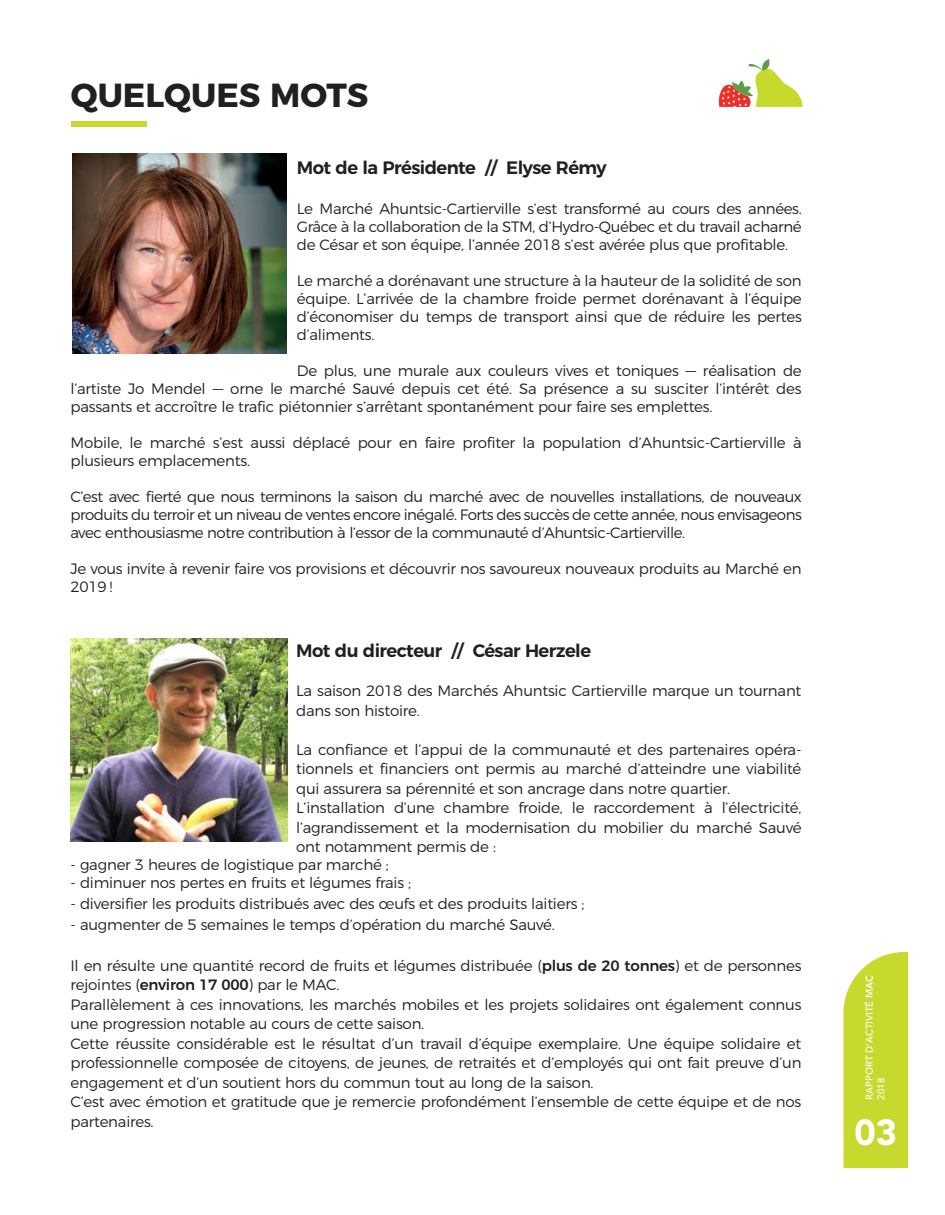
<style>
.page{position:relative;width:945px;height:1215px;background:#fff}
.page>*{position:absolute;margin:0;border:0;box-sizing:border-box;transform-origin:0 0}
.t1{font:900 36px "Avenir LT Std";color:#fff}
.t2{font:700 33.3px "Montserrat";color:#231f20}
.t3{font:600 18px "Montserrat";letter-spacing:-.03em;color:#231f20}
.t4{font:300 15px/19.5px "Montserrat";letter-spacing:-.015em;color:#231f20}
.t5{font:500 9.75px/11.7px "Avenir LT Std";color:#fff}
.s1{font-weight:500}
.s2{font-weight:800}
</style>
<div class="page">
<img style="left:72px;top:153px;width:214px;height:201px">
<img style="left:71px;top:638px;width:216px;height:203px">
<svg style="left:718px;top:59px;width:85px;height:48px"></svg>
<div style="left:71px;top:121px;width:76px;height:6px;background:#c7d92c"></div>
<div style="left:844px;top:952px;width:64px;height:216px;background:#c7d92c"></div>
<h2 class="t2" style="left:71px;top:68px;width:299px">QUELQUES MOTS</h2>
<p class="t3" style="left:297px;top:153px;width:311px">Mot de la Présidente // Elyse Rémy</p>
<p class="t4" style="left:297px;top:199px;width:506px;line-height:18px;text-align:justify">Le Marché Ahuntsic-Cartierville s’est transformé au cours des années.<br>Grâce à la collaboration de la STM, d’Hydro-Québec et du travail acharné de César et son équipe, l’année 2018 s’est avérée plus que profitable.</p>
<p class="t4" style="left:297px;top:271px;width:507px;line-height:18px;text-align:justify">Le marché a dorénavant une structure à la hauteur de la solidité de son équipe. L’arrivée de la chambre froide permet dorénavant à l’équipe d’économiser du temps de transport ainsi que de réduire les pertes d’aliments.</p>
<p class="t4" style="left:70px;top:361px;width:733px;line-height:18px;text-align:justify;text-indent:226px">De plus, une murale aux couleurs vives et toniques — réalisation de l’artiste Jo Mendel — orne le marché Sauvé depuis cet été. Sa présence a su susciter l’intérêt des passants et accroître le trafic piétonnier s’arrêtant spontanément pour faire ses emplettes.</p>
<p class="t4" style="left:70px;top:433px;width:733px;line-height:18px">Mobile, le marché s’est aussi déplacé pour en faire profiter la population d’Ahuntsic-Cartierville à plusieurs emplacements.</p>
<p class="t4" style="left:70px;top:487px;width:733px;line-height:18px;text-align:justify">C’est avec fierté que nous terminons la saison du marché avec de nouvelles installations, de nouveaux produits du terroir et un niveau de ventes encore inégalé. Forts des succès de cette année, nous envisageons avec enthousiasme notre contribution à l’essor de la communauté d’Ahuntsic-Cartierville.</p>
<p class="t4" style="left:70px;top:559px;width:733px;line-height:18px">Je vous invite à revenir faire vos provisions et découvrir nos savoureux nouveaux produits au Marché en<br>2019 !</p>
<p class="t3" style="left:296px;top:636px;width:296px">Mot du directeur // César Herzele</p>
<p class="t4" style="left:296px;top:680px;width:507px">La saison 2018 des Marchés Ahuntsic Cartierville marque un tournant dans son histoire.</p>
<p class="t4" style="left:296px;top:738px;width:507px">La confiance et l’appui de la communauté et des partenaires opéra&shy;tionnels et financiers ont permis au marché d’atteindre une viabilité qui assurera sa pérennité et son ancrage dans notre quartier.<br>L’installation d’une chambre froide, le raccordement à l’électricité, l’agrandissement et la modernisation du mobilier du marché Sauvé ont notamment permis de :</p>
<p class="t4" style="left:71px;top:854px;width:320px">- gagner 3 heures de logistique par marché ;</p>
<p class="t4" style="left:71px;top:872px;width:342px">- diminuer nos pertes en fruits et légumes frais ;</p>
<p class="t4" style="left:71px;top:893px;width:516px">- diversifier les produits distribués avec des œufs et des produits laitiers ;</p>
<p class="t4" style="left:71px;top:914px;width:486px">- augmenter de 5 semaines le temps d’opération du marché Sauvé.</p>
<p class="t4" style="left:71px;top:954px;width:733px">Il en résulte une quantité record de fruits et légumes distribuée (<span class="s1">plus de 20 tonnes</span>) et de personnes rejointes (<span class="s1">environ 17 000</span>) par le MAC.<br>Parallèlement à ces innovations, les marchés mobiles et les projets solidaires ont également connus une progression notable au cours de cette saison.<br>Cette réussite considérable est le résultat d’un travail d’équipe exemplaire. Une équipe solidaire et professionnelle composée de citoyens, de jeunes, de retraités et d’employés qui ont fait preuve d’un engagement et d’un soutient hors du commun tout au long de la saison.<br>C’est avec émotion et gratitude que je remercie profondément l’ensemble de cette équipe et de nos partenaires.</p>
<p class="t5" style="left:864px;top:1100px;width:126px;rotate:-90deg">RAPPORT D’ACTIVITÉ <span class="s2">MAC<br></span>2018</p>
<h1 class="t1" style="left:854px;top:1110px;width:44px">03</h1>
</div>
